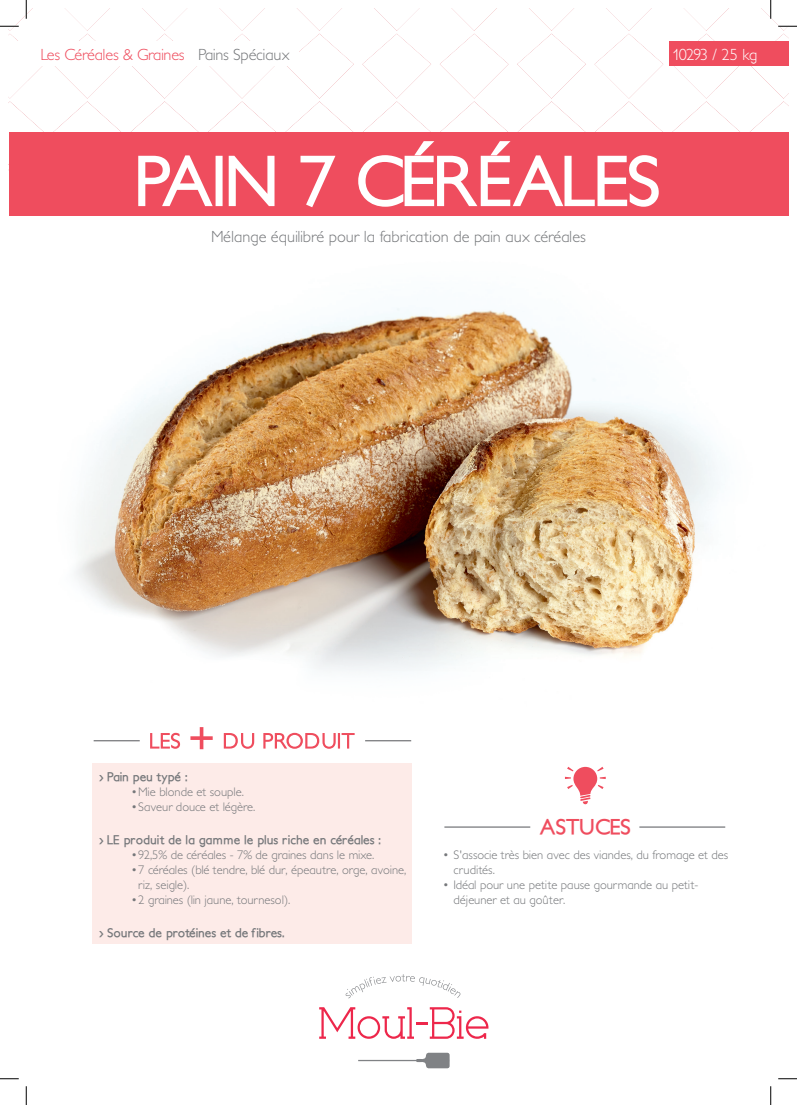
<style>
.page{position:relative;width:797px;height:1105px;background:#fff}
.page>*{position:absolute;margin:0;border:0;box-sizing:border-box;transform-origin:0 0}
.t1{font:700 21.25px "Petita";letter-spacing:-.025em;color:#ef4d5e}
.t2{font:300 16.25px "Petita";color:#76787b}
.t3{font:300 16.25px "Petita";letter-spacing:-.01em;color:#ef4d5e}
.t4{font:300 16.25px "Petita";letter-spacing:-.02em;color:#fff}
.t5{font:300 12.5px/15px "Petita";color:#76787b}
.t6{font:700 12.5px "Petita";color:#76787b}
.s1{color:#76787b}
</style>
<div class="page">
<img style="left:9px;top:9px;width:779px;height:124px">
<div style="left:9px;top:133px;width:779px;height:83px;background:#ef4d5e"></div>
<svg style="left:138px;top:141px;width:520px;height:66px"></svg>
<img style="left:75px;top:308px;width:644px;height:363px">
<div style="left:9px;top:41px;width:289px;height:25px;background:#fff"></div>
<div style="left:668px;top:41px;width:120px;height:25px;background:#ef4d5e"></div>
<svg style="left:319px;top:1007px;width:169px;height:32px"></svg>
<svg style="left:358px;top:1052px;width:91px;height:16px"></svg>
<svg style="left:345px;top:974px;width:115px;height:24px"></svg>
<hr style="left:94px;top:740px;width:46px;height:1px;background:#76787b">
<hr style="left:365px;top:740px;width:46px;height:1px;background:#76787b">
<div style="left:93px;top:763px;width:319px;height:180px;background:#fdebe8"></div>
<svg style="left:150px;top:727px;width:204px;height:22px"></svg>
<hr style="left:444px;top:826px;width:86px;height:2px;background:#76787b">
<hr style="left:639px;top:826px;width:86px;height:2px;background:#76787b">
<svg style="left:565px;top:767px;width:40px;height:37px"></svg>
<svg style="left:0;top:25px;width:19px;height:2px"></svg>
<svg style="left:778px;top:25px;width:19px;height:2px"></svg>
<svg style="left:0;top:1078px;width:19px;height:1px"></svg>
<svg style="left:778px;top:1078px;width:19px;height:1px"></svg>
<svg style="left:25px;top:0;width:2px;height:19px"></svg>
<svg style="left:25px;top:1086px;width:2px;height:19px"></svg>
<svg style="left:770px;top:0;width:1px;height:19px"></svg>
<svg style="left:770px;top:1086px;width:1px;height:19px"></svg>
<h2 class="t3" style="left:40px;top:45px;width:250px">Les Céréales &amp; Graines <span class="s1">Pains Spéciaux</span></h2>
<h2 class="t4" style="left:673px;top:45px;width:86px">10293 / 25 kg</h2>
<h2 class="t2" style="left:211px;top:227px;width:376px">Mélange équilibré pour la fabrication de pain aux céréales</h2>
<p class="t6" style="left:99px;top:769px;width:90px">› Pain peu typé :</p>
<p class="t5" style="left:131px;top:785px;width:114px">•Mie blonde et souple.</p>
<p class="t5" style="left:131px;top:800px;width:126px">•Saveur douce et légère.</p>
<p class="t6" style="left:99px;top:832px;width:283px">› LE produit de la gamme le plus riche en céréales :</p>
<p class="t5" style="left:131px;top:848px;width:244px">•92,5% de céréales - 7% de graines dans le mixe.</p>
<p class="t5" style="left:138px;top:863px;width:269px;text-indent:-7px">•7 céréales (blé tendre, blé dur, épeautre, orge, avoine, riz, seigle).</p>
<p class="t5" style="left:131px;top:893px;width:161px">•2 graines (lin jaune, tournesol).</p>
<p class="t6" style="left:99px;top:925px;width:187px">› Source de protéines et de fibres.</p>
<h1 class="t1" style="left:540px;top:813px;width:93px">ASTUCES</h1>
<p class="t5" style="left:453px;top:847px;width:276px;text-indent:-11px">• S'associe très bien avec des viandes, du fromage et des crudités.</p>
<p class="t5" style="left:453px;top:877px;width:246px;text-indent:-11px">• Idéal pour une petite pause gourmande au petit&shy;déjeuner et au goûter.</p>
</div>
